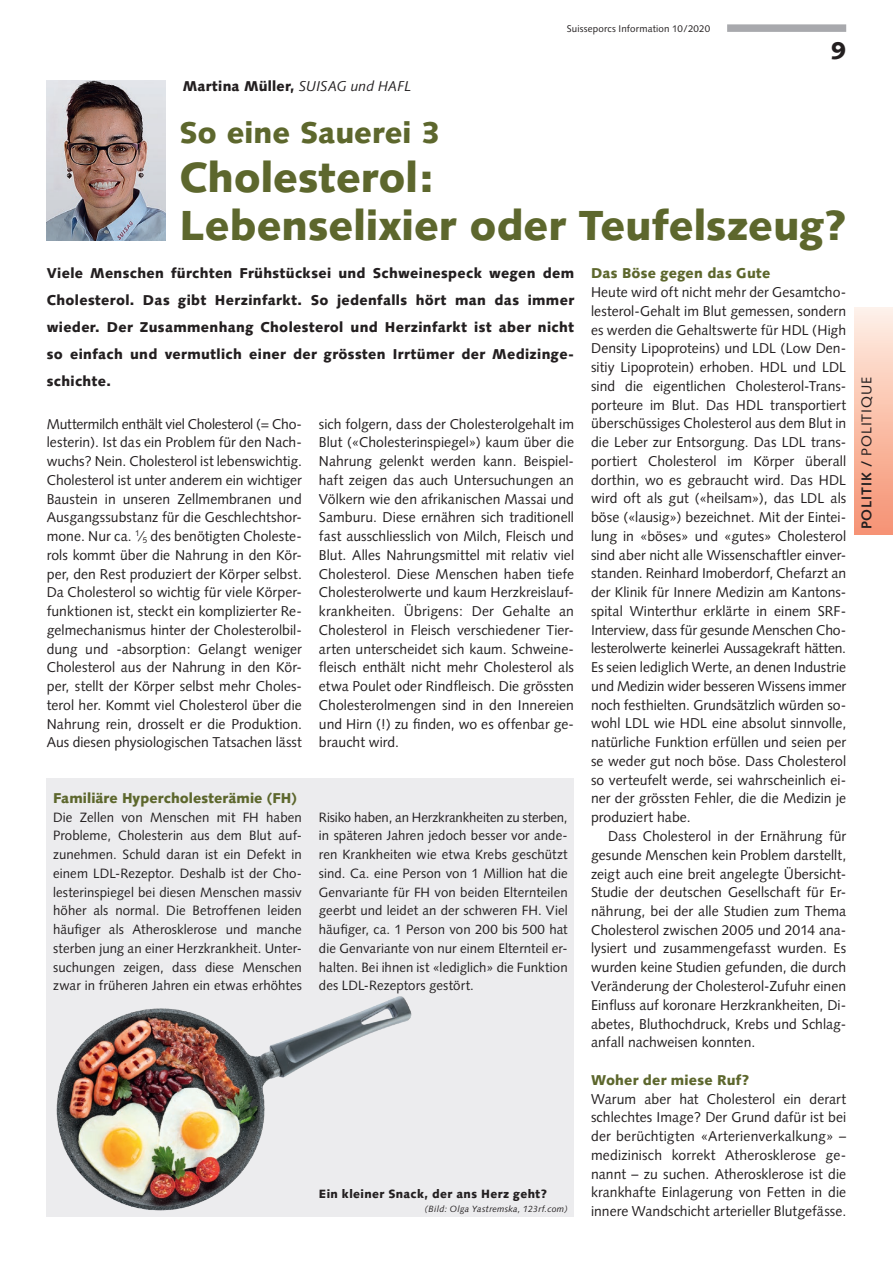
<style>
.page{position:relative;width:893px;height:1263px;background:#fff}
.page>*{position:absolute;margin:0;border:0;box-sizing:border-box;transform-origin:0 0}
.t1{font:900 42px/48.8px "Syntax";color:#5d672d}
.t2{font:900 30px "Syntax";color:#5d672d}
.t3{font:900 24px "Syntax";color:#231f20}
.t4{font:14.25px/18.8px "Syntax";letter-spacing:.005em;color:#231f20;text-align:justify}
.t5{font:900 14.25px/27px "Syntax";letter-spacing:.025em;color:#231f20;text-align:justify}
.t6{font:900 14.25px "Syntax";letter-spacing:.01em;color:#5d672d}
.t7{font:14.25px "Syntax";letter-spacing:.055em;color:#231f20}
.t8{font:13.5px/18.8px "Syntax";letter-spacing:.005em;color:#231f20}
.t9{font:900 12px "Syntax";letter-spacing:.03em;color:#231f20}
.t10{font:9.75px "Syntax";letter-spacing:.015em;color:#231f20}
.t11{font:italic 9px "Syntax";letter-spacing:.03em;color:#231f20}
.s1{font-weight:400;font-style:italic}
.s2{font-weight:700}
</style>
<div class="page">
<div style="left:727px;top:24px;width:119px;height:8px;background:#a8a9ad"></div>
<img style="left:47px;top:81px;width:119px;height:159px">
<div style="left:47px;top:778px;width:527px;height:438px;background:#ececee"></div>
<img style="left:56px;top:996px;width:356px;height:215px">
<div style="left:855px;top:308px;width:38px;height:227px;background:linear-gradient(to bottom,#fef0e6,#f69170)"></div>
<p class="t10" style="left:567px;top:23px;width:145px">Suisseporcs Information 10/2020</p>
<h3 class="t3" style="left:831px;top:37px;width:17px">9</h3>
<p class="t5" style="left:183px;top:72px;width:230px">Martina Müller, <span class="s1">SUISAG und HAFL</span></p>
<h2 class="t2" style="left:179px;top:115px;width:263px">So eine Sauerei 3</h2>
<h1 class="t1" style="left:179px;top:153px;width:669px">Cholesterol:<br>Lebenselixier oder Teufelszeug?</h1>
<p class="t5" style="left:47px;top:260px;width:529px">Viele Menschen fürchten Frühstücksei und Schweinespeck wegen dem Cholesterol. Das gibt Herzinfarkt. So jedenfalls hört man das immer wieder. Der Zusammenhang Cholesterol und Herzinfarkt ist aber nicht so einfach und vermutlich einer der grössten Irrtümer der Medizinge&shy;schichte.</p>
<p class="t4" style="left:47px;top:414px;width:257px;text-align:left">Muttermilch enthält viel Cholesterol (= Cho&shy;lesterin). Ist das ein Problem für den Nach&shy;wuchs? Nein. Cholesterol ist lebenswichtig.<br>Cholesterol ist unter anderem ein wichtiger Baustein in unseren Zellmembranen und Ausgangssubstanz für die Geschlechtshor&shy;mone. Nur ca. <sup>1</sup>⁄<sub>5</sub> des benötigten Choleste&shy;rols kommt über die Nahrung in den Kör&shy;per, den Rest produziert der Körper selbst.<br>Da Cholesterol so wichtig für viele Körper&shy;funktionen ist, steckt ein komplizierter Re&shy;gelmechanismus hinter der Cholesterolbil&shy;dung und -absorption: Gelangt weniger Cholesterol aus der Nahrung in den Kör&shy;per, stellt der Körper selbst mehr Choles&shy;terol her. Kommt viel Cholesterol über die Nahrung rein, drosselt er die Produktion.<br>Aus diesen physiologischen Tatsachen lässt</p>
<p class="t4" style="left:319px;top:414px;width:257px">sich folgern, dass der Cholesterolgehalt im Blut («Cholesterinspiegel») kaum über die Nahrung gelenkt werden kann. Beispiel&shy;haft zeigen das auch Untersuchungen an Völkern wie den afrikanischen Massai und Samburu. Diese ernähren sich traditionell fast ausschliesslich von Milch, Fleisch und Blut. Alles Nahrungsmittel mit relativ viel Cholesterol. Diese Menschen haben tiefe Cholesterolwerte und kaum Herzkreislauf&shy;krankheiten. Übrigens: Der Gehalte an Cholesterol in Fleisch verschiedener Tier&shy;arten unterscheidet sich kaum. Schweine&shy;fleisch enthält nicht mehr Cholesterol als etwa Poulet oder Rindfleisch. Die grössten Cholesterolmengen sind in den Innereien und Hirn (!) zu finden, wo es offenbar ge&shy;braucht wird.</p>
<p class="t6" style="left:53px;top:789px;width:245px">Familiäre Hypercholesterämie (FH)</p>
<p class="t8" style="left:53px;top:808px;width:250px">Die Zellen von Menschen mit FH haben Probleme, Cholesterin aus dem Blut auf&shy;zunehmen. Schuld daran ist ein Defekt in einem LDL-Rezeptor. Deshalb ist der Cho&shy;lesterinspiegel bei diesen Menschen massiv höher als normal. Die Betroffenen leiden häufiger als Atherosklerose und manche sterben jung an einer Herzkrankheit. Unter&shy;suchungen zeigen, dass diese Menschen zwar in früheren Jahren ein etwas erhöhtes</p>
<p class="t8" style="left:319px;top:808px;width:250px;text-align:justify">Risiko haben, an Herzkrankheiten zu sterben, in späteren Jahren jedoch besser vor ande&shy;ren Krankheiten wie etwa Krebs geschützt sind. Ca. eine Person von 1 Million hat die Genvariante für FH von beiden Elternteilen geerbt und leidet an der schweren FH. Viel häufiger, ca. 1 Person von 200 bis 500 hat die Genvariante von nur einem Elternteil er&shy;halten. Bei ihnen ist «lediglich» die Funktion des LDL-Rezeptors gestört.</p>
<p class="t9" style="left:319px;top:1187px;width:230px">Ein kleiner Snack, der ans Herz geht?</p>
<p class="t11" style="left:425px;top:1203px;width:144px">(Bild: Olga Yastremska, 123rf.com)</p>
<p class="t6" style="left:591px;top:265px;width:181px">Das Böse gegen das Gute</p>
<p class="t4" style="left:591px;top:283px;width:257px">Heute wird oft nicht mehr der Gesamtcho&shy;lesterol-Gehalt im Blut gemessen, sondern es werden die Gehaltswerte für HDL (High Density Lipoproteins) und LDL (Low Den&shy;sitiy Lipoprotein) erhoben. HDL und LDL sind die eigentlichen Cholesterol-Trans&shy;porteure im Blut. Das HDL transportiert überschüssiges Cholesterol aus dem Blut in die Leber zur Entsorgung. Das LDL trans&shy;portiert Cholesterol im Körper überall dorthin, wo es gebraucht wird. Das HDL wird oft als gut («heilsam»), das LDL als böse («lausig») bezeichnet. Mit der Eintei&shy;lung in «böses» und «gutes» Cholesterol sind aber nicht alle Wissenschaftler einver&shy;standen. Reinhard Imoberdorf, Chefarzt an der Klinik für Innere Medizin am Kantons&shy;spital Winterthur erklärte in einem SRF-Interview, dass für gesunde Menschen Cho&shy;lesterolwerte keinerlei Aussagekraft hätten.<br>Es seien lediglich Werte, an denen Industrie und Medizin wider besseren Wissens immer noch festhielten. Grundsätzlich würden so&shy;wohl LDL wie HDL eine absolut sinnvolle, natürliche Funktion erfüllen und seien per se weder gut noch böse. Dass Cholesterol so verteufelt werde, sei wahrscheinlich ei&shy;ner der grössten Fehler, die die Medizin je produziert habe.</p>
<p class="t4" style="left:591px;top:827px;width:257px;text-indent:17px">Dass Cholesterol in der Ernährung für gesunde Menschen kein Problem darstellt, zeigt auch eine breit angelegte Übersicht-Studie der deutschen Gesellschaft für Er&shy;nährung, bei der alle Studien zum Thema Cholesterol zwischen 2005 und 2014 ana&shy;lysiert und zusammengefasst wurden. Es wurden keine Studien gefunden, die durch Veränderung der Cholesterol-Zufuhr einen Einfluss auf koronare Herzkrankheiten, Di&shy;abetes, Bluthochdruck, Krebs und Schlag&shy;anfall nachweisen konnten.</p>
<p class="t6" style="left:591px;top:1071px;width:160px">Woher der miese Ruf?</p>
<p class="t4" style="left:591px;top:1089px;width:257px">Warum aber hat Cholesterol ein derart schlechtes Image? Der Grund dafür ist bei der berüchtigten «Arterienverkalkung» – medizinisch korrekt Atherosklerose ge&shy;nannt – zu suchen. Atherosklerose ist die krankhafte Einlagerung von Fetten in die innere Wandschicht arterieller Blutgefässe.</p>
<p class="t7" style="left:858px;top:529px;width:154px;rotate:-90deg"><span class="s2">POLITIK /</span> POLITIQUE</p>
</div>
